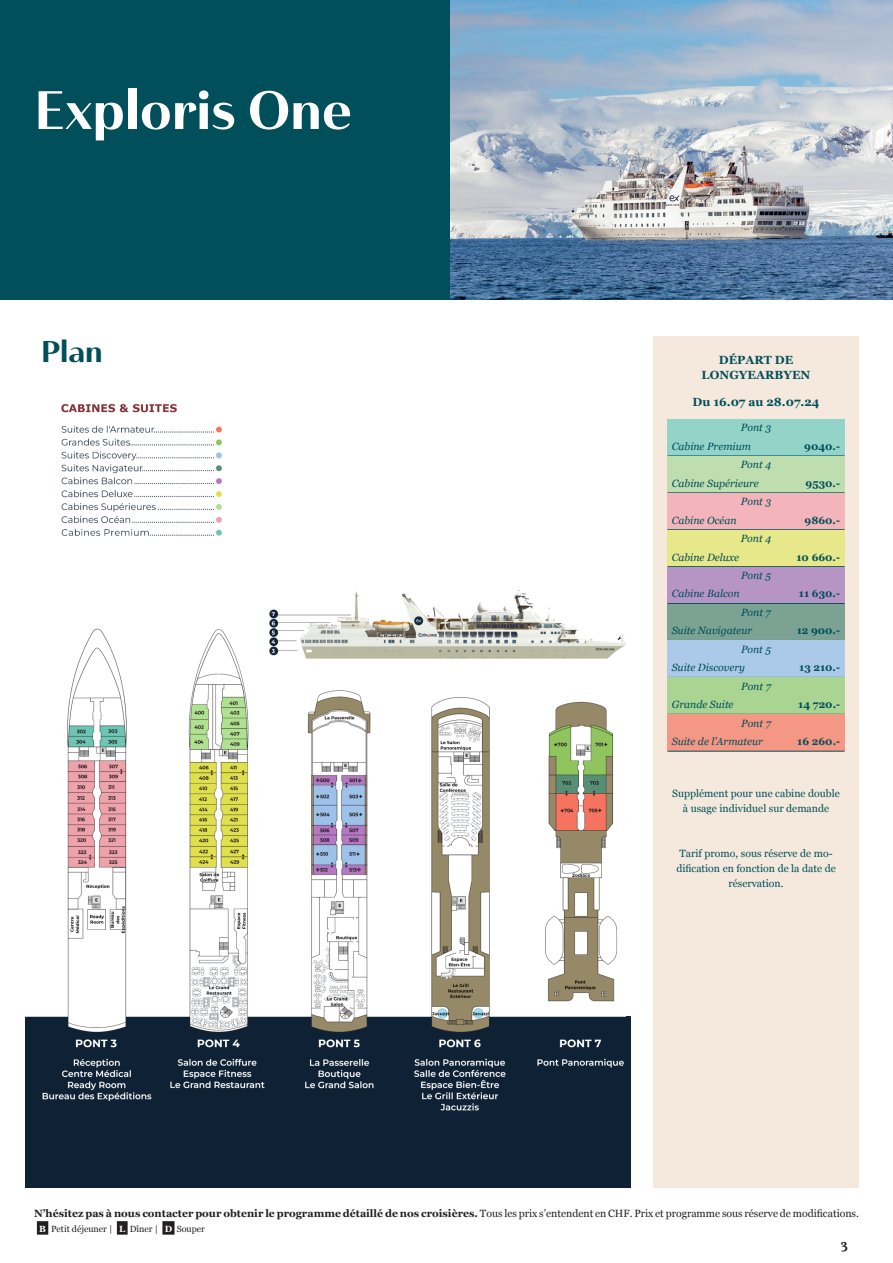
<style>
.page{position:relative;width:893px;height:1263px;background:#fff}
.page>*{position:absolute;margin:0;border:0;box-sizing:border-box;transform-origin:0 0}
.t1{font:54px "Haboro Contrast Nor Bol";color:#fff}
.t2{font:30px "Haboro Contrast Nor Bol";color:#004f5a}
.t3{font:13.05px "Young Serif";color:#231f20}
.t4{font:700 11.85px/15px "Georgia";color:#004f5a;text-align:center}
.t5{font:italic 10.5px/18.5px "Georgia";color:#004f5a}
.t6{font:700 10.5px "Georgia";color:#231f20}
.t7{font:10.5px/15px "Georgia";color:#004f5a;text-align:center}
.t8{font:700 10.5px "Georgia";color:#004f5a}
.t9{font:9px "Georgia";color:#231f20}
.s1{font-weight:400}
.s2{font-weight:700;color:#fff}
</style>
<div class="page">
<div style="left:37px;top:1221px;width:11px;height:14px;background:#231f20"></div>
<div style="left:117px;top:1221px;width:11px;height:14px;background:#231f20"></div>
<div style="left:162px;top:1221px;width:13px;height:14px;background:#231f20"></div>
<div style="left:25px;top:1016px;width:605px;height:171px;background:#0f2135"></div>
<img style="left:25px;top:590px;width:600px;height:521px">
<div style="left:19px;top:572px;width:127px;height:43px;background:#fff"></div>
<div style="left:0;top:0;width:465px;height:300px;background:#004f5a"></div>
<img style="left:451px;top:0;width:442px;height:300px">
<div style="left:653px;top:336px;width:206px;height:851px;background:#f5e9dd"></div>
<div style="left:667px;top:419px;width:178px;height:37px;background:#94d3c8"></div>
<div style="left:667px;top:456px;width:178px;height:37px;background:#bedeaf"></div>
<hr style="left:667px;top:492px;width:178px;height:1px;background:#004f5a">
<div style="left:667px;top:493px;width:178px;height:36px;background:#f4b4bb"></div>
<hr style="left:667px;top:529px;width:178px;height:1px;background:#004f5a">
<div style="left:667px;top:530px;width:178px;height:36px;background:#e6e889"></div>
<hr style="left:667px;top:566px;width:178px;height:1px;background:#004f5a">
<div style="left:667px;top:567px;width:178px;height:36px;background:#b695c5"></div>
<hr style="left:667px;top:603px;width:178px;height:1px;background:#004f5a">
<div style="left:667px;top:604px;width:178px;height:36px;background:#7ba293"></div>
<hr style="left:667px;top:640px;width:178px;height:1px;background:#004f5a">
<div style="left:667px;top:641px;width:178px;height:36px;background:#abcae9"></div>
<hr style="left:667px;top:677px;width:178px;height:1px;background:#004f5a">
<div style="left:667px;top:678px;width:178px;height:36px;background:#a9d491"></div>
<div style="left:667px;top:714px;width:178px;height:37px;background:#f59785"></div>
<hr style="left:667px;top:751px;width:178px;height:1px;background:#004f5a">
<img style="left:61px;top:403px;width:161px;height:133px">
<h1 class="t1" style="left:34px;top:77px;width:319px">Exploris One</h1>
<h2 class="t2" style="left:41px;top:333px;width:63px">Plan</h2>
<p class="t4" style="left:702px;top:352px;width:110px">DÉPART DE<br>LONGYEARBYEN</p>
<p class="t4" style="left:692px;top:394px;width:129px">Du 16.07 au 28.07.24</p>
<p class="t5" style="left:672px;top:418px;width:101px;text-indent:69px">Pont 3<br>Cabine Premium</p>
<p class="t8" style="left:804px;top:438px;width:37px">9040.-</p>
<p class="t5" style="left:672px;top:455px;width:101px;text-indent:69px">Pont 4<br>Cabine Supérieure</p>
<p class="t5" style="left:741px;top:492px;width:32px">Pont 3</p>
<p class="t8" style="left:806px;top:475px;width:36px">9530.-</p>
<p class="t5" style="left:672px;top:510px;width:66px">Cabine Océan</p>
<p class="t8" style="left:804px;top:512px;width:37px">9860.-</p>
<p class="t5" style="left:741px;top:529px;width:32px">Pont 4</p>
<p class="t5" style="left:672px;top:547px;width:69px">Cabine Deluxe</p>
<p class="t8" style="left:796px;top:549px;width:45px">10 660.-</p>
<p class="t5" style="left:741px;top:566px;width:31px">Pont 5</p>
<p class="t5" style="left:672px;top:584px;width:69px">Cabine Balcon</p>
<p class="t8" style="left:799px;top:586px;width:43px">11 630.-</p>
<p class="t5" style="left:672px;top:603px;width:101px;text-indent:69px">Pont 7<br>Suite Navigateur</p>
<p class="t8" style="left:797px;top:623px;width:45px">12 900.-</p>
<p class="t5" style="left:672px;top:639px;width:101px;text-indent:69px">Pont 5<br>Suite Discovery</p>
<p class="t5" style="left:741px;top:676px;width:31px">Pont 7</p>
<p class="t8" style="left:799px;top:660px;width:42px">13 210.-</p>
<p class="t5" style="left:672px;top:695px;width:63px">Grande Suite</p>
<p class="t8" style="left:798px;top:697px;width:43px">14 720.-</p>
<p class="t5" style="left:672px;top:713px;width:101px;text-indent:69px">Pont 7<br>Suite de l’Armateur</p>
<p class="t8" style="left:797px;top:733px;width:44px">16 260.-</p>
<p class="t7" style="left:672px;top:785px;width:169px">Supplément pour une cabine double à usage individuel sur demande</p>
<p class="t7" style="left:676px;top:845px;width:161px">Tarif promo, sous réserve de mo&shy;dification en fonction de la date de réservation.</p>
<p class="t6" style="left:34px;top:1205px;width:826px">N’hésitez pas à nous contacter pour obtenir le programme détaillé de nos croisières. <span class="s1">Tous les prix s’entendent en CHF. Prix et programme sous réserve de modifications.</span></p>
<p class="t9" style="left:39px;top:1222px;width:167px"><span class="s2">B</span> Petit déjeuner | <span class="s2">L</span> Dîner | <span class="s2">D</span> Souper</p>
<p class="t3" style="left:841px;top:1235px;width:9px">3</p>
</div>
